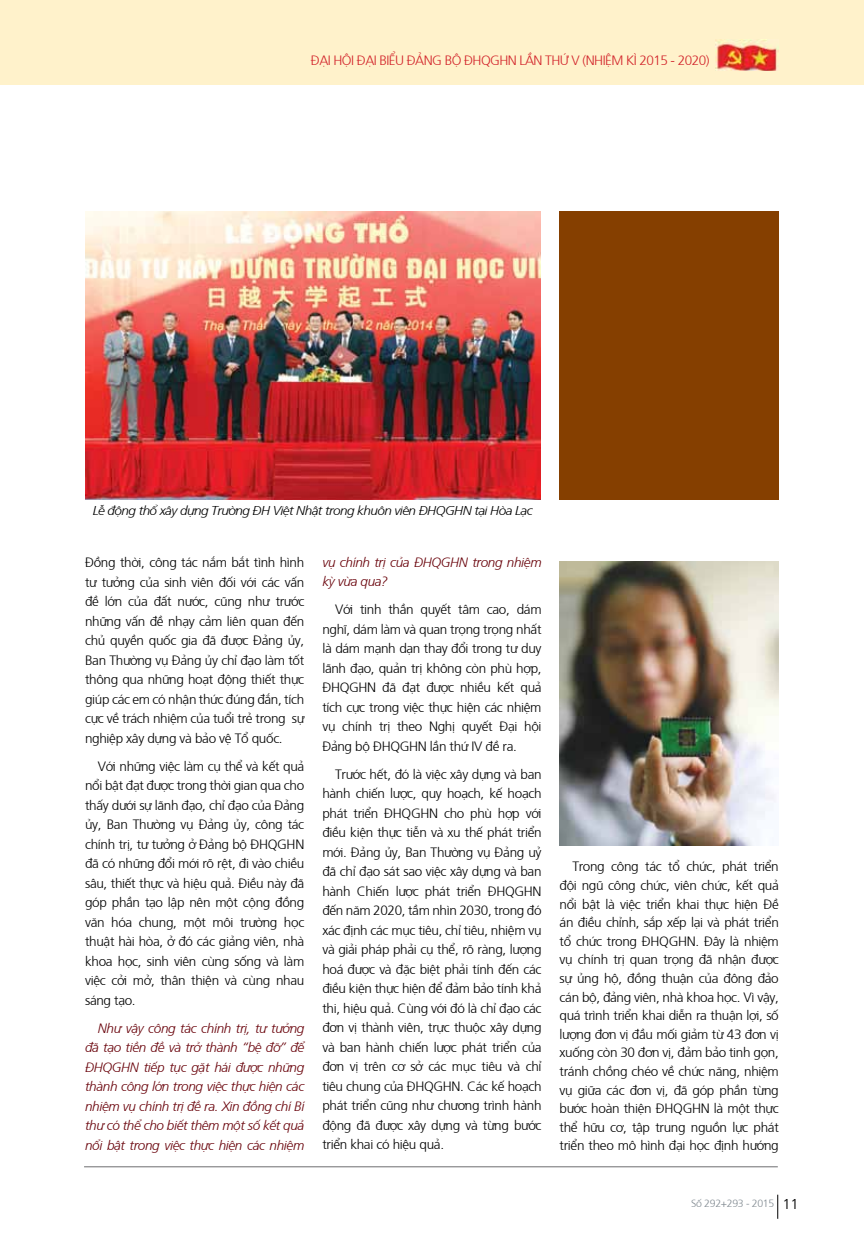
<style>
.page{position:relative;width:864px;height:1242px;background:#fff}
.page>*{position:absolute;margin:0;border:0;box-sizing:border-box;transform-origin:0 0}
.t1{font:300 13.5px/19.5px "Frutiger";letter-spacing:-.025em;color:#000;text-align:justify}
.t2{font:italic 300 13.5px/19.5px "Frutiger";letter-spacing:-.025em;color:#680009;text-align:justify}
.t3{font:300 13.5px "Frutiger";letter-spacing:-.04em;color:#d2232a}
.t4{font:italic 300 12.9px "Frutiger";letter-spacing:-.04em;color:#000;scale:1.05 1}
.t5{font:300 10.5px "Frutiger";letter-spacing:-.03em;color:#828b92}
.s1{font-size:14.25px;color:#000}
</style>
<div class="page">
<hr style="left:84px;top:1166px;width:693px;height:1px;background:#6d6e71">
<svg style="left:777px;top:1194px;width:1px;height:24px"></svg>
<div style="left:0;top:0;width:863px;height:84px;background:#fff2cb"></div>
<img style="left:715px;top:39px;width:63px;height:32px">
<img style="left:85px;top:211px;width:455px;height:288px">
<img style="left:559px;top:561px;width:219px;height:284px">
<div style="left:559px;top:211px;width:219px;height:288px;background:#853f00"></div>
<p class="t3" style="left:311px;top:51px;width:400px">Đại hội Đại biểu Đảng bộ ĐHQGHN lần th ứ V (nhiệm kì 2015 - 2020)</p>
<p class="t4" style="left:93px;top:501px;width:420px">Lễ động thổ xây dựng Trường ĐH Việt Nhật trong khuôn viên ĐHQGHN tại Hòa Lạc</p>
<p class="t1" style="left:85px;top:552px;width:221px">Đồng thời, công tác nắm bắt tình hình tư tưởng của sinh viên đối với các vấn đề lớn của đất nước, cũng như trước những vấn đề nhạy cảm liên quan đến chủ quyền quốc gia đã được Đảng ủy, Ban Thường vụ Đảng ủy chỉ đạo làm tốt thông qua những hoạt động thiết thực giúp các em có nhận thức đúng đắn, tích cực về trách nhiệm của tuổi trẻ trong sự nghiệp xây dựng và bảo vệ Tổ quốc.</p>
<p class="t1" style="left:85px;top:755px;width:221px;text-indent:13px">Với những việc làm cụ thể và kết quả nổi bật đạt được trong thời gian qua cho thấy dưới sự lãnh đạo, chỉ đạo của Đảng ủy, Ban Thường vụ Đảng ủy, công tác chính trị, tư tưởng ở Đảng bộ ĐHQGHN đã có những đổi mới rõ rệt, đi vào chiều sâu, thiết thực và hiệu quả. Điều này đã góp phần tạo lập nên một cộng đồng văn hóa chung, một môi trường học thuật hài hòa, ở đó các giảng viên, nhà khoa học, sinh viên cùng sống và làm việc cởi mở, thân thiện và cùng nhau sáng tạo.</p>
<p class="t2" style="left:85px;top:1017px;width:221px;text-indent:13px">Như vậy công tác chính trị, tư tưởng đã tạo tiền đề và trở thành “bệ đỡ” để ĐHQGHN tiếp tục gặt hái được những thành công lớn trong việc thực hiện các nhiệm vụ chính trị đề ra. Xin đồng chí Bí thư có thể cho biết thêm một số kết quả nổi bật trong việc thực hiện các nhiệm</p>
<p class="t2" style="left:322px;top:551px;width:221px">vụ chính trị của ĐHQGHN trong nhiệm kỳ vừa qua?</p>
<p class="t1" style="left:322px;top:599px;width:221px;text-indent:13px">Với tinh thần quyết tâm cao, dám nghĩ, dám làm và quan trọng trọng nhất là dám mạnh dạn thay đổi trong tư duy lãnh đạo, quản trị không còn phù hợp, ĐHQGHN đã đạt được nhiều kết quả tích cực trong việc thực hiện các nhiệm vụ chính trị theo Nghị quyết Đại hội Đảng bộ ĐHQGHN lần thứ IV đề ra.</p>
<p class="t1" style="left:322px;top:763px;width:221px;text-indent:13px">Trước hết, đó là việc xây dựng và ban hành chiến lược, quy hoạch, kế hoạch phát triển ĐHQGHN cho phù hợp với điều kiện thực tiễn và xu thế phát triển mới. Đảng ủy, Ban Thường vụ Đảng uỷ đã chỉ đạo sát sao việc xây dựng và ban hành C hiến lược phát triển ĐHQGHN đến năm 2020, tầm nhìn 2030, trong đó xác định các mục tiêu, chỉ tiêu, nhiệm vụ và giải pháp phải cụ thể, rõ ràng, lượng hoá được và đặc biệt phải tính đến các điều kiện thực hiện để đảm bảo tính khả thi, hiệu quả. C ùng với đó là chỉ đạo các đơn vị thành viên, trực thuộc xây dựng và ban hành chiến lược phát triển của đơn vị trên cơ sở các mục tiêu và chỉ tiêu chung của ĐHQGHN. Các kế hoạch phát triển cũng như chương trình hành động đã được xây dựng và từng bước triển khai có hiệu quả.</p>
<p class="t1" style="left:559px;top:856px;width:221px;line-height:18.6px;text-indent:13px">Trong công tác tổ chức, phát triển đội ngũ công chức, viên chức, kết quả nổi bật là việc triển khai thực hiện Đề án điều chỉnh, sắp xếp lại và phát triển tổ chức trong ĐHQGHN. Đây là nhiệm vụ chính trị quan trọng đã nhận được sự ủng hộ, đồng thuận của đông đảo cán bộ, đảng viên, nhà khoa học. Vì vậy, quá trình triển khai diễn ra thuận lợi, số lượng đơn vị đầu mối giảm từ 43 đơn vị xuống còn 30 đơn vị, đảm bảo tinh gọn, tránh chồng chéo về chức năng, nhiệm vụ giữa các đơn vị, đã góp phần từng bước hoàn thiện ĐHQGHN là một thực thể hữu cơ, tập trung nguồn lực phát triển theo mô hình đại học định hướng</p>
<p class="t5" style="left:691px;top:1195px;width:109px">Số 292+293 - 2015 <span class="s1">11</span></p>
</div>
